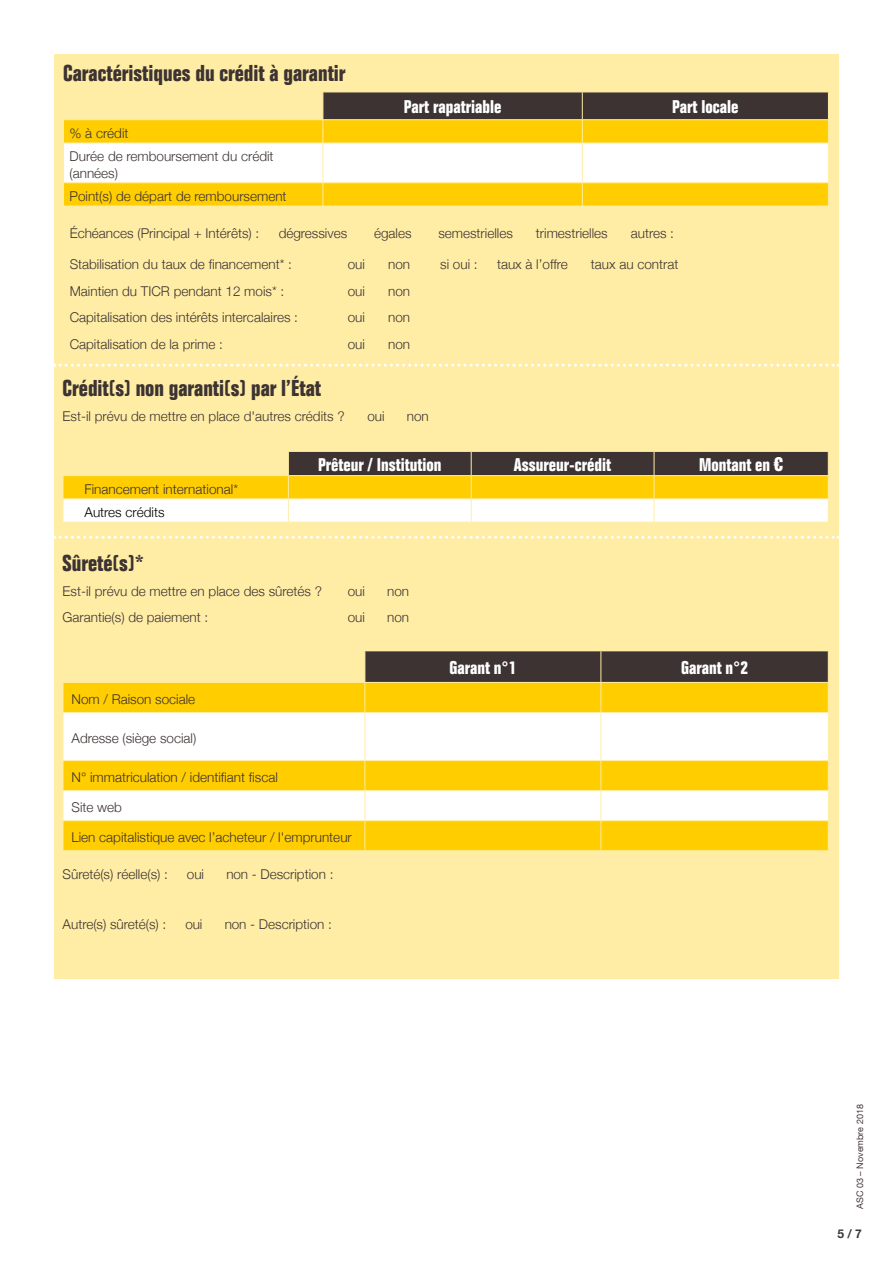
<style>
.page{position:relative;width:893px;height:1263px;background:#fff}
.page>*{position:absolute;margin:0;border:0;box-sizing:border-box;transform-origin:0 0}
.t1{font:700 condensed 22.5px "Folio";color:#3c3332}
.t2{font:700 condensed 18px "Folio";color:#fff}
.t3{font:300 13.5px/23.2px "Helvetica Neue";color:#3c3332}
.t4{font:300 13.5px "Helvetica Neue";color:#000}
.t5{font:700 12px "Helvetica Neue";color:#3c3332}
.t6{font:9px "Helvetica Neue";color:#463738}
.s1{font-family:"Impact";font-weight:400;font-stretch:normal;font-size:17.25px}
</style>
<div class="page">
<div style="left:54px;top:54px;width:785px;height:924px;background:#ffeda6"></div>
<svg style="left:63px;top:92px;width:766px;height:114px;background:#e1c971"></svg>
<svg style="left:63px;top:451px;width:766px;height:71px;background:#d2be73"></svg>
<svg style="left:54px;top:364px;width:785px;height:3px"></svg>
<svg style="left:54px;top:536px;width:785px;height:3px"></svg>
<div style="left:64px;top:683px;width:764px;height:167px;background:#ffcd00"></div>
<svg style="left:64px;top:713px;width:764px;height:107px;background:#fff1b8"></svg>
<svg style="left:63px;top:683px;width:1px;height:29px"></svg>
<svg style="left:364px;top:651px;width:465px;height:61px;background:#9d811d"></svg>
<hr style="left:63px;top:712px;width:302px;height:1px;background:#ffeda6">
<hr style="left:364px;top:713px;width:1px;height:47px;background:#ffeda6">
<hr style="left:365px;top:712px;width:236px;height:1px;background:#ffeda6">
<hr style="left:601px;top:712px;width:228px;height:1px;background:#ffeda6">
<hr style="left:600px;top:713px;width:1px;height:47px;background:#ffeda6">
<hr style="left:63px;top:760px;width:302px;height:1px;background:#ffeda6">
<hr style="left:365px;top:760px;width:236px;height:1px;background:#ffeda6">
<hr style="left:601px;top:760px;width:228px;height:1px;background:#ffeda6">
<svg style="left:63px;top:761px;width:1px;height:89px"></svg>
<hr style="left:63px;top:790px;width:302px;height:1px;background:#ffeda6">
<hr style="left:63px;top:820px;width:302px;height:1px;background:#ffeda6">
<svg style="left:364px;top:761px;width:1px;height:89px"></svg>
<hr style="left:365px;top:790px;width:236px;height:1px;background:#ffeda6">
<hr style="left:601px;top:790px;width:228px;height:1px;background:#ffeda6">
<svg style="left:600px;top:761px;width:1px;height:89px"></svg>
<hr style="left:365px;top:820px;width:236px;height:1px;background:#ffeda6">
<hr style="left:601px;top:820px;width:228px;height:1px;background:#ffeda6">
<h1 class="t1" style="left:63px;top:61px;width:284px">Caractéristiques du crédit à garantir</h1>
<p class="t3" style="left:70px;top:121px;width:206px">% à crédit<br>Durée de remboursement du crédit</p>
<p class="t3" style="left:70px;top:160px;width:219px">(années)<br>Point(s) de départ de remboursement</p>
<h2 class="t2" style="left:404px;top:97px;width:99px">Part rapatriable</h2>
<h2 class="t2" style="left:672px;top:97px;width:68px">Part locale</h2>
<p class="t3" style="left:70px;top:221px;width:191px">Échéances (Principal + Intérêts) :</p>
<p class="t3" style="left:279px;top:221px;width:70px">dégressives</p>
<p class="t3" style="left:374px;top:221px;width:39px">égales</p>
<p class="t3" style="left:438px;top:221px;width:76px">semestrielles</p>
<p class="t3" style="left:536px;top:221px;width:73px">trimestrielles</p>
<p class="t3" style="left:631px;top:221px;width:45px">autres :</p>
<p class="t3" style="left:70px;top:252px;width:224px">Stabilisation du taux de financement* :</p>
<p class="t3" style="left:348px;top:252px;width:19px">oui</p>
<p class="t3" style="left:388px;top:252px;width:24px">non</p>
<p class="t3" style="left:440px;top:252px;width:39px">si oui :</p>
<p class="t3" style="left:497px;top:252px;width:72px">taux à l’offre</p>
<p class="t3" style="left:591px;top:252px;width:89px">taux au contrat</p>
<p class="t3" style="left:70px;top:278px;width:216px">Maintien du TICR pendant 12 mois* :</p>
<p class="t3" style="left:348px;top:278px;width:19px">oui</p>
<p class="t3" style="left:388px;top:278px;width:24px">non</p>
<p class="t3" style="left:70px;top:305px;width:230px">Capitalisation des intérêts intercalaires :</p>
<p class="t3" style="left:348px;top:305px;width:19px">oui</p>
<p class="t3" style="left:388px;top:305px;width:24px">non</p>
<p class="t3" style="left:70px;top:331px;width:155px">Capitalisation de la prime :</p>
<p class="t3" style="left:348px;top:331px;width:19px">oui</p>
<p class="t3" style="left:388px;top:331px;width:24px">non</p>
<h1 class="t1" style="left:63px;top:376px;width:260px">Crédit(s) non garanti(s) par l’État</h1>
<p class="t3" style="left:63px;top:404px;width:284px">Est-il prévu de mettre en place d'autres crédits ?</p>
<p class="t3" style="left:367px;top:404px;width:18px">oui</p>
<p class="t3" style="left:407px;top:404px;width:23px">non</p>
<h2 class="t2" style="left:318px;top:454px;width:125px">Prêteur / Institution</h2>
<h2 class="t2" style="left:514px;top:454px;width:99px">Assureur-crédit</h2>
<h2 class="t2" style="left:699px;top:454px;width:86px">Montant en <span class="s1">€</span></h2>
<p class="t3" style="left:85px;top:477px;width:155px">Financement international*</p>
<p class="t4" style="left:85px;top:501px;width:82px">Autres crédits</p>
<h1 class="t1" style="left:63px;top:551px;width:83px">Sûreté(s)*</h1>
<p class="t3" style="left:63px;top:579px;width:261px">Est-il prévu de mettre en place des sûretés ?</p>
<p class="t3" style="left:348px;top:579px;width:18px">oui</p>
<p class="t3" style="left:387px;top:579px;width:23px">non</p>
<p class="t3" style="left:63px;top:604px;width:147px">Garantie(s) de paiement :</p>
<p class="t3" style="left:348px;top:604px;width:18px">oui</p>
<p class="t3" style="left:387px;top:604px;width:23px">non</p>
<h2 class="t2" style="left:449px;top:658px;width:69px">Garant n°1</h2>
<h2 class="t2" style="left:681px;top:658px;width:69px">Garant n°2</h2>
<p class="t3" style="left:71px;top:687px;width:125px">Nom / Raison sociale</p>
<p class="t3" style="left:71px;top:726px;width:126px">Adresse (siège social)</p>
<p class="t3" style="left:71px;top:765px;width:208px">N° immatriculation / identifiant fiscal</p>
<p class="t3" style="left:71px;top:795px;width:52px">Site web</p>
<p class="t3" style="left:71px;top:825px;width:282px">Lien capitalistique avec l’acheteur / l'emprunteur</p>
<p class="t3" style="left:63px;top:862px;width:107px">Sûreté(s) réelle(s) :</p>
<p class="t3" style="left:187px;top:862px;width:18px">oui</p>
<p class="t3" style="left:226px;top:862px;width:109px">non - Description :</p>
<p class="t3" style="left:63px;top:912px;width:105px">Autre(s) sûreté(s) :</p>
<p class="t3" style="left:185px;top:912px;width:18px">oui</p>
<p class="t3" style="left:225px;top:912px;width:109px">non - Description :</p>
<p class="t6" style="left:854px;top:1209px;width:106px;rotate:-90deg">ASC 03 – Novembre 2018</p>
<p class="t5" style="left:837px;top:1224px;width:26px">5 / 7</p>
</div>
